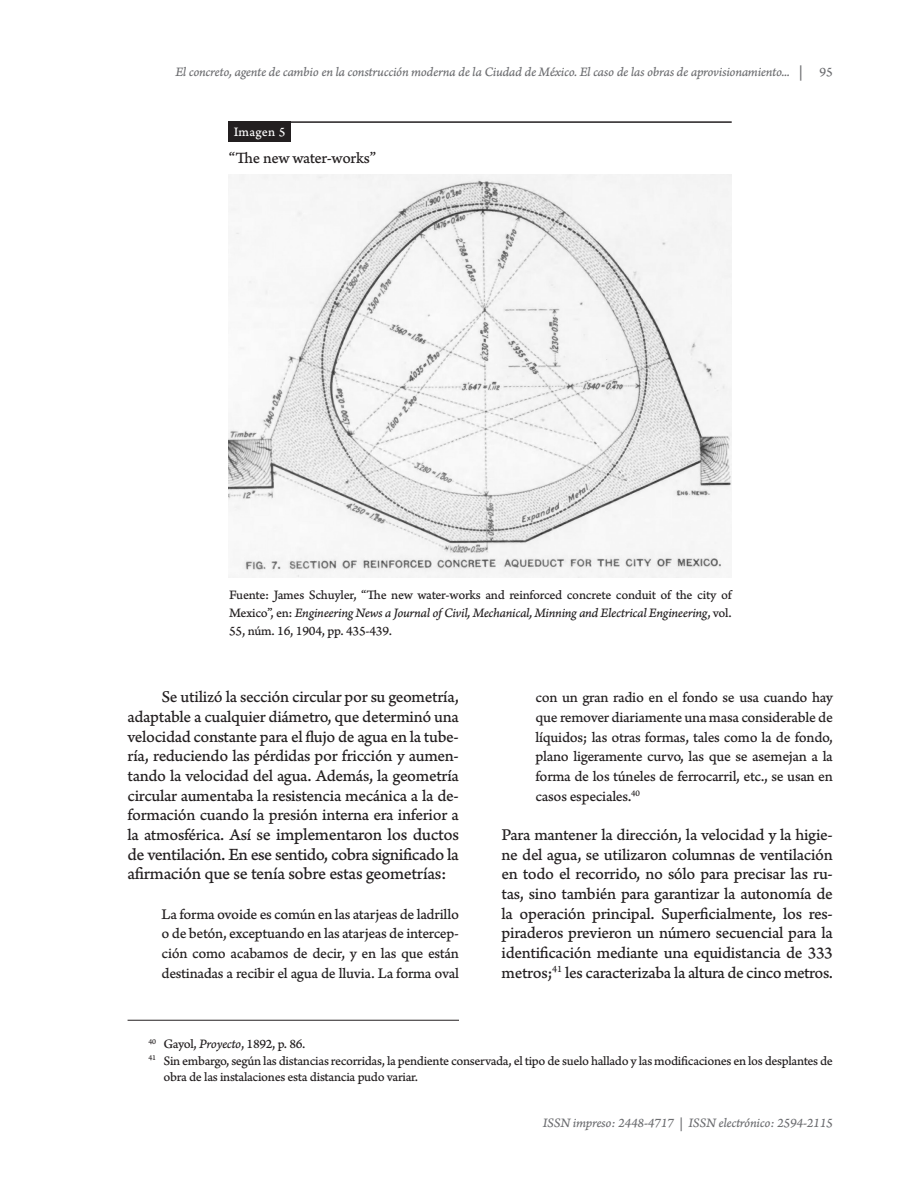
<style>
.page{position:relative;width:918px;height:1188px;background:#fff}
.page>*{position:absolute;margin:0;border:0;box-sizing:border-box;transform-origin:0 0}
.Texto{font:18px/19.6px "Arno Pro Caption";letter-spacing:-.035em;color:#231f20;text-align:justify}
.Texto_sin_tabulacion{font:17.25px/19.6px "Arno Pro Caption";letter-spacing:-.015em;color:#231f20;text-align:justify}
.Texto-2{font:17.25px/19.6px "Arno Pro Caption";letter-spacing:-.02em;color:#231f20;text-align:justify}
.texto_imagen{font:16.5px "Arno Pro Caption";color:#231f20}
.Cita_textual{font:15.45px/19.6px "Arno Pro Caption";letter-spacing:-.025em;color:#231f20;text-align:justify}
.fuente_imagen{font:13.5px/18px "Arno Pro Caption";letter-spacing:-.02em;color:#231f20;text-align:justify}
.Nota_al_pie{font:13.5px/16.5px "Arno Pro Caption";letter-spacing:-.025em;color:#231f20}
.t1{font:13.5px "Arno Pro Italic Caption";letter-spacing:-.025em;color:#6c6d70}
.Numero_de_tabla{font:13.5px "Arno Pro Caption";color:#fff}
.s1{font-family:"Arno Pro Caption";font-size:15px}
.s2{font-family:"Arno Pro Caption"}
.s3{font-family:"Arno Pro Italic Caption"}
.s4{font-size:17.25px}
</style>
<div class="page">
<hr style="left:128px;top:1020px;width:331px;height:1px;background:#231f20">
<img style="left:229px;top:175px;width:503px;height:403px">
<hr style="left:229px;top:121px;width:503px;height:2px;background:#231f20">
<div style="left:229px;top:121px;width:62px;height:21px;background:#231f20"></div>
<p class="t1" style="left:175px;top:64px;width:659px">El concreto, agente de cambio en la construcción moderna de la Ciudad de México. El caso de las obras de aprovisionamiento... <span class="s1">|</span> <span class="s2">95</span></p>
<p class="Numero_de_tabla" style="left:234px;top:124px;width:53px">Imagen 5</p>
<p class="texto_imagen" style="left:229px;top:148px;width:149px">“The new water-works”</p>
<p class="fuente_imagen" style="left:229px;top:586px;width:504px">Fuente: James Schuyler, “The new water-works and reinforced concrete conduit of the city of Mexico”, en: <span class="s3">Engineering News a Journal of Civil, Mechanical, Minning and Electrical Engineering</span>, vol.<br>55, núm. 16, 1904, pp. 435-439.</p>
<p class="Texto-2" style="left:128px;top:688px;width:333px;text-indent:34px">Se utilizó la sección circular por su geometría, adaptable a cualquier diámetro, que determinó una velocidad constante para el flujo de agua en la tube&shy;ría, reduciendo las pérdidas por fricción y aumen&shy;tando la velocidad del agua. Además, la geometría circular aumentaba la resistencia mecánica a la de&shy;formación cuando la presión interna era inferior a</p>
<p class="Texto" style="left:128px;top:825px;width:333px"><span class="s4">la atmosférica. Así</span> se implementaron los ductos de ventilación. En ese sentido, cobra significado la afirmación que se tenía sobre estas geometrías:</p>
<p class="Cita_textual" style="left:162px;top:905px;width:299px">La forma ovoide es común en las atarjeas de ladrillo o de betón, exceptuando en las atarjeas de intercep&shy;ción como acabamos de decir, y en las que están destinadas a recibir el agua de lluvia. La forma oval</p>
<p class="Cita_textual" style="left:536px;top:689px;width:299px">con un gran radio en el fondo se usa cuando hay que remover diariamente una masa considerable de líquidos; las otras formas, tales como la de fondo, plano ligeramente curvo, las que se asemejan a la forma de los túneles de ferrocarril, etc., se usan en casos especiales.<sup>40</sup></p>
<p class="Texto_sin_tabulacion" style="left:502px;top:826px;width:333px">Para mantener la dirección, la velocidad y la higie&shy;ne del agua, se utilizaron columnas de ventilación en todo el recorrido, no sólo para precisar las ru&shy;tas, sino también para garantizar la autonomía de la operación principal. Superficialmente, los res&shy;piraderos previeron un número secuencial para la identificación mediante una equidistancia de 333 metros;<sup>41</sup> les caracterizaba la altura de cinco metros.</p>
<p class="Nota_al_pie" style="left:149px;top:1036px;width:159px"><sup>40</sup> Gayol, <span class="s3">Proyecto</span>, 1892, p. 86.</p>
<p class="Nota_al_pie" style="left:164px;top:1053px;width:671px;text-indent:-15px"><sup>41</sup> Sin embargo, según las distancias recorridas, la pendiente conservada, el tipo de suelo hallado y las modificaciones en los desplantes de obra de las instalaciones esta distancia pudo variar.</p>
<p class="t1" style="left:543px;top:1115px;width:292px">ISSN impreso: 2448-4717 | ISSN electrónico: 2594-2115</p>
</div>
